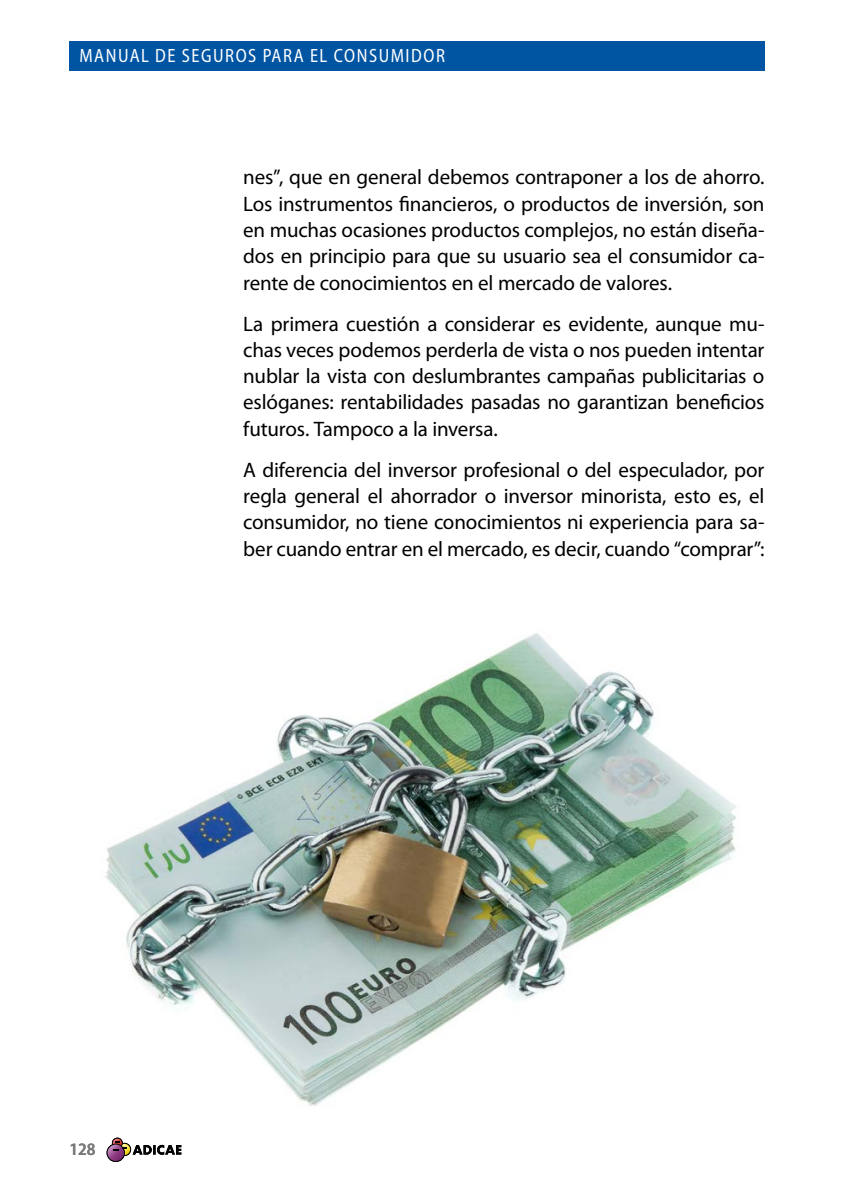
<style>
.page{position:relative;width:844px;height:1191px;background:#fff}
.page>*{position:absolute;margin:0;border:0;box-sizing:border-box;transform-origin:0 0}
.Párrafo_normal{font:21px/26.2px "Myriad Pro";letter-spacing:-.005em;color:#000;text-align:justify}
.t1{font:semi-condensed 19.25px "Myriad Pro";letter-spacing:.085em;color:#fff;scale:.93 1}
.t2{font:600 semi-condensed 17.5px "Myriad Pro";color:#797979}
</style>
<div class="page">
<div style="left:69px;top:41px;width:695px;height:30px;background:#0055a3"></div>
<div style="left:118px;top:1142px;width:13px;height:14px;background:#0c0c0b;border-radius:50%"></div>
<svg style="left:106px;top:1143px;width:19px;height:19px"></svg>
<svg style="left:107px;top:1144px;width:17px;height:17px"></svg>
<svg style="left:113px;top:1138px;width:68px;height:17px"></svg>
<img style="left:105px;top:633px;width:631px;height:473px">
<p class="t1" style="left:80px;top:44px;width:394px">MANUAL DE SEGUROS PARA EL CONSUMIDOR</p>
<p class="Párrafo_normal" style="left:243px;top:164px;width:522px">nes”, que en general debemos contraponer a los de ahorro.<br>Los instrumentos financieros, o productos de inversión, son en muchas ocasiones productos complejos, no están diseña&shy;dos en principio para que su usuario sea el consumidor ca&shy;rente de conocimientos en el mercado de valores.</p>
<p class="Párrafo_normal" style="left:243px;top:310px;width:522px">La primera cuestión a considerar es evidente, aunque mu&shy;chas veces podemos perderla de vista o nos pueden intentar nublar la vista con deslumbrantes campañas publicitarias o eslóganes: rentabilidades pasadas no garantizan beneficios futuros. Tampoco a la inversa.</p>
<p class="Párrafo_normal" style="left:243px;top:456px;width:522px">A diferencia del inversor profesional o del especulador, por regla general el ahorrador o inversor minorista, esto es, el consumidor, no tiene conocimientos ni experiencia para sa&shy;ber cuando entrar en el mercado, es decir, cuando “comprar”:</p>
<p class="t2" style="left:69px;top:1137px;width:28px">128</p>
</div>
